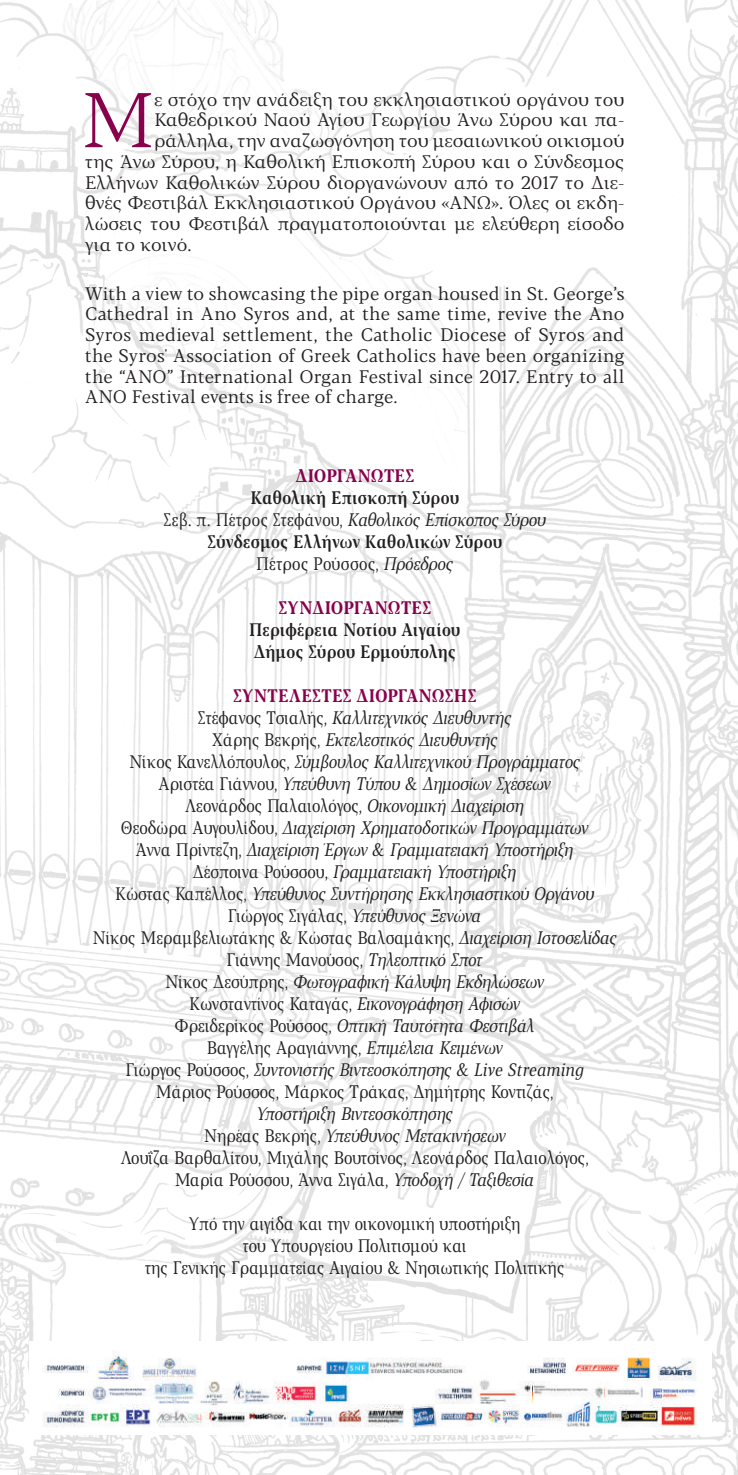
<style>
.page{position:relative;width:738px;height:1475px;background:#fff}
.page>*{position:absolute;margin:0;border:0;box-sizing:border-box;transform-origin:0 0}
.t1{font:300 77px "Blacker Pro Text";color:#88014d}
.t2{font:italic 18px/22px "Blacker Pro Cond Txt";letter-spacing:-.03em;color:#231f20;text-align:center}
.t3{font:18px/20.8px "Blacker Pro Text";color:#231f20;text-align:justify}
.t4{font:18px/22px "Blacker Pro Cond Txt";color:#231f20;text-align:center}
.t5{font:500 18px/22px "Blacker Pro Cond Txt";letter-spacing:.015em;color:#231f20;text-align:center}
.t6{font:700 18px "Blacker Pro Cond Txt";letter-spacing:.01em;color:#88014d}
.s1{font-weight:400}
.s2{font-weight:400;font-style:italic}
.s3{font-weight:700;font-style:normal;color:#88014d}
.s4{font-style:normal}
.s5{font-style:italic}
</style>
<div class="page">
<img style="left:0;top:0;width:737px;height:1474px">
<div style="left:29px;top:1341px;width:681px;height:93px;background:#fff"></div>
<img style="left:43px;top:1350px;width:654px;height:78px">
<h1 class="t1" style="left:81px;top:72px;width:75px">Μ</h1>
<p class="t3" style="left:154px;top:89px;width:471px">ε στόχο την ανάδειξη του εκκλησιαστικού οργάνου του</p>
<p class="t3" style="left:154px;top:109px;width:471px">Καθεδρικού Ναού Αγίου Γεωργίου Άνω Σύρου και πα-</p>
<p class="t3" style="left:154px;top:130px;width:471px">ράλληλα, την αναζωογόνηση του μεσαιωνικού οικισμού</p>
<p class="t3" style="left:85px;top:151px;width:540px">της Άνω Σύρου, η Καθολική Επισκοπή Σύρου και ο Σύνδεσμος</p>
<p class="t3" style="left:85px;top:171px;width:540px">Ελλήνων Καθολικών Σύρου διοργανώνουν από το 2017 το Διε-</p>
<p class="t3" style="left:85px;top:192px;width:540px">θνές Φεστιβάλ Εκκλησιαστικού Οργάνου «ΑΝΩ». Όλες οι εκδη-</p>
<p class="t3" style="left:85px;top:213px;width:540px">λώσεις του Φεστιβάλ πραγματοποιούνται με ελεύθερη είσοδο</p>
<p class="t3" style="left:85px;top:233px;width:108px">για το κοινό.</p>
<p class="t3" style="left:85px;top:282px;width:540px">With a view to showcasing the pipe organ housed in St. George’s Cathedral in Ano Syros and, at the same time, revive the Ano Syros medieval settlement, the Catholic Diocese of Syros and the Syros' Association of Greek Catholics have been organizing the “ANO” International Organ Festival since 2017. Entry to all ANO Festival events is free of charge.</p>
<p class="t6" style="left:295px;top:463px;width:120px">ΔΙΟΡΓΑΝΩΤΈΣ</p>
<p class="t5" style="left:163px;top:486px;width:384px">Καθολική Επισκοπή Σύρου<br><span class="s1">Σεβ. π. Πέτρος Στεφάνου,</span> <span class="s2">Καθολικός Επίσκοπος Σύρου </span>Σύνδεσμος Ελλήνων Καθολικών Σύρου<br><span class="s1">Πέτρος Ρούσσος,</span> <span class="s2">Πρόεδρος</span></p>
<p class="t6" style="left:278px;top:595px;width:154px">ΣΥΝΔΙΟΡΓΑΝΩΤΕΣ</p>
<p class="t5" style="left:249px;top:618px;width:212px;text-align:left">Περιφέρεια Νοτίου Αιγαίου<br>Δήμος Σύρου Ερμούπολης</p>
<p class="t2" style="left:92px;top:684px;width:525px"><span class="s3">ΣΥΝΤΕΛΕΣΤΕΣ ΔΙΟΡΓΑΝΩΣΗΣ<br></span><span class="s4">Στέφανος Τσιαλής,</span> Καλλιτεχνικός Διευθυντής<br><span class="s4">Χάρης Βεκρής,</span> Εκτελεστικός Διευθυντής<br><span class="s4">Νίκος Κανελλόπουλος,</span> Σύμβουλος Καλλιτεχνικού Προγράμματος<br><span class="s4">Αριστέα Γιάννου,</span> Υπεύθυνη Τύπου &amp; Δημοσίων Σχέσεων<br><span class="s4">Λεονάρδος Παλαιολόγος,</span> Οικονομική Διαχείριση<br><span class="s4">Θεοδώρα Αυγουλίδου,</span> Διαχείριση Χρηματοδοτικών Προγραμμάτων<br><span class="s4">Άννα Πρίντεζη,</span> Διαχείριση Έργων &amp; Γραμματειακή Υποστήριξη<br><span class="s4">Δέσποινα Ρούσσου,</span> Γραμματειακή Υποστήριξη<br><span class="s4">Κώστας Καπέλλος,</span> Υπεύθυνος Συντήρησης Εκκλησιαστικού Οργάνου <span class="s4">Γιώργος Σιγάλας,</span> Υπεύθυνος Ξενώνα<br><span class="s4">Νίκος Μεραμβελιωτάκης &amp; Κώστας Βαλσαμάκης,</span> Διαχείριση Ιστοσελίδας <span class="s4">Γιάννης Μανούσος,</span> Τηλεοπτικό Σποτ<br><span class="s4">Νίκος Δεσύπρης,</span> Φωτογραφική Κάλυψη Εκδηλώσεων<br><span class="s4">Κωνσταντίνος Καταγάς,</span> Εικονογράφηση Αφισών<br><span class="s4">Φρειδερίκος Ρούσσος,</span> Οπτική Ταυτότητα Φεστιβάλ<br><span class="s4">Βαγγέλης Αραγιάννης,</span> Επιμέλεια Κειμένων<br><span class="s4">Γιώργος Ρούσσος,</span> Συντονιστής Βιντεοσκόπησης &amp; Live Streaming<br><span class="s4">Μάριος Ρούσσος, Μάρκος Τράκας, Δημήτρης Κοντιζάς,</span></p>
<p class="t4" style="left:121px;top:1102px;width:469px"><span class="s5">Υποστήριξη Βιντεοσκόπησης<br></span>Νηρέας Βεκρής, <span class="s5">Υπεύθυνος Μετακινήσεων<br></span>Λουΐζα Βαρθαλίτου, Μιχάλης Βουτσίνος, Λεονάρδος Παλαιολόγος, Μαρία Ρούσσου, Άννα Σιγάλα, <span class="s5">Υποδοχή / Ταξιθεσία</span></p>
<p class="t4" style="left:145px;top:1212px;width:420px">Υπό την αιγίδα και την οικονομική υποστήριξη<br>του Υπουργείου Πολιτισμού και<br>της Γενικής Γραμματείας Αιγαίου &amp; Νησιωτικής Πολιτικής</p>
</div>
